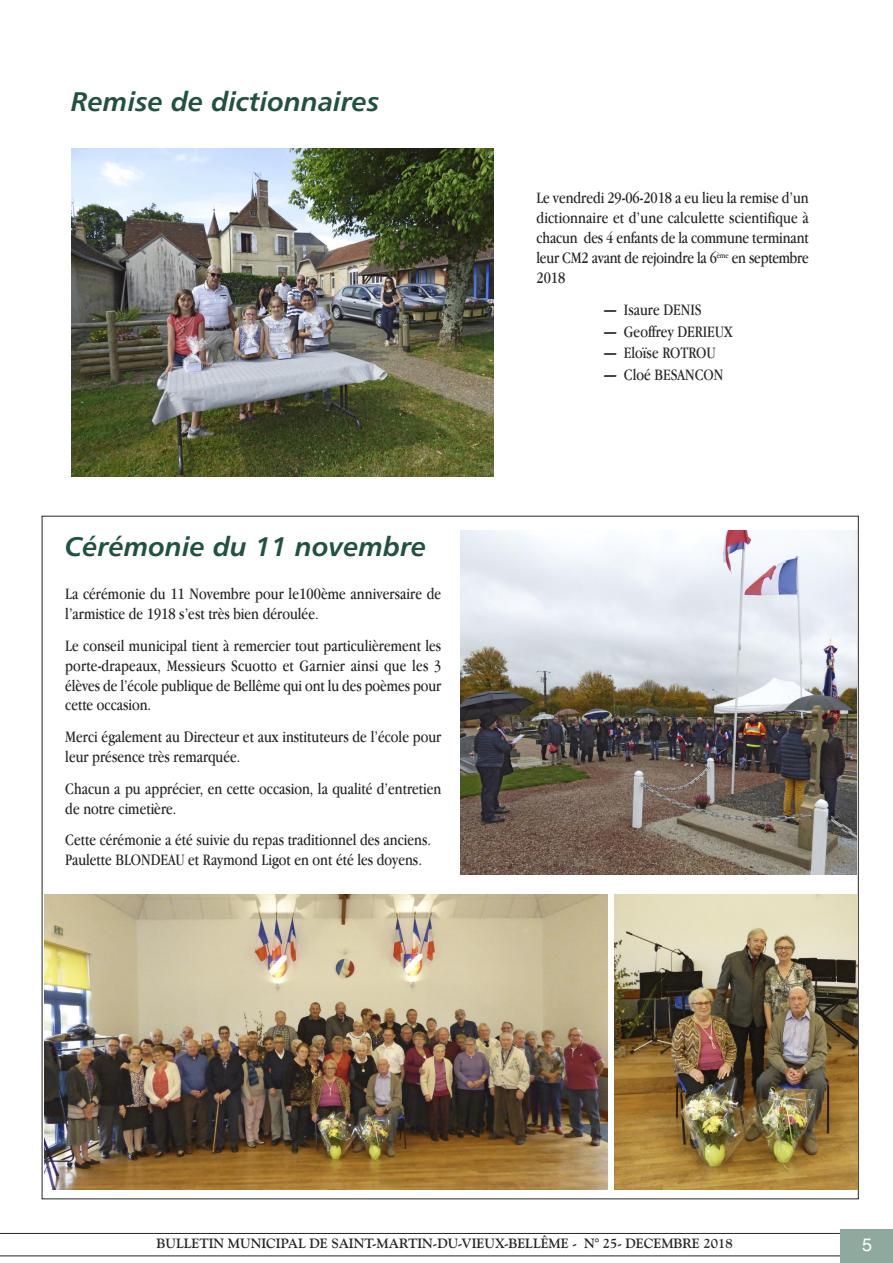
<style>
.page{position:relative;width:893px;height:1263px;background:#fff}
.page>*{position:absolute;margin:0;border:0;box-sizing:border-box;transform-origin:0 0}
.t1{font:27px "Humanist 777 BT Bold Italic B";color:#215240}
.t2{font:18px "Helvetica";color:#fff}
.t3{font:condensed 16.5px/19.8px "Garamond IT Cby BT";color:#272526}
.t4{font:700 13.5px "Goudy Old Style BT";color:#272526}
.s1{font-weight:700;font-size:18px;color:#363535}
</style>
<div class="page">
<img style="left:460px;top:530px;width:397px;height:345px">
<svg style="left:0;top:1233px;width:840px;height:23px"></svg>
<div style="left:840px;top:1229px;width:53px;height:34px;background:#90a99f"></div>
<img style="left:71px;top:148px;width:423px;height:328px">
<img style="left:614px;top:894px;width:243px;height:296px">
<img style="left:45px;top:894px;width:562px;height:296px">
<h1 class="t1" style="left:71px;top:88px;width:310px">Remise de dictionnaires</h1>
<h1 class="t1" style="left:65px;top:533px;width:363px">Cérémonie du 11 novembre</h1>
<p class="t3" style="left:65px;top:585px;width:377px">La cérémonie du 11 Novembre pour le100ème anniversaire de l’armistice de 1918 s’est très bien déroulée.</p>
<p class="t3" style="left:65px;top:637px;width:378px;text-align:justify">Le conseil municipal tient à remercier tout particulièrement les porte-drapeaux, Messieurs Scuotto et Garnier ainsi que les 3 élèves de l’école publique de Bellême qui ont lu des poèmes pour cette occasion.</p>
<p class="t3" style="left:65px;top:728px;width:378px">Merci également au Directeur et aux instituteurs de l’école pour leur présence très remarquée.</p>
<p class="t3" style="left:65px;top:780px;width:378px">Chacun a pu apprécier, en cette occasion, la qualité d’entretien de notre cimetière.</p>
<p class="t3" style="left:65px;top:831px;width:367px">Cette cérémonie a été suivie du repas traditionnel des anciens.<br>Paulette BLONDEAU et Raymond Ligot en ont été les doyens.</p>
<p class="t3" style="left:536px;top:190px;width:274px;text-align:justify">Le vendredi 29-06-2018 a eu lieu la remise d’un dictionnaire et d’une calculette scientifique à chacun des 4 enfants de la commune terminant leur CM2 avant de rejoindre la 6<sup>ème</sup> en septembre 2018</p>
<p class="t3" style="left:604px;top:301px;width:99px"><span class="s1">—</span> Isaure DENIS</p>
<p class="t3" style="left:604px;top:323px;width:130px"><span class="s1">—</span> Geoffrey DERIEUX</p>
<p class="t3" style="left:604px;top:345px;width:113px"><span class="s1">—</span> Eloïse ROTROU</p>
<p class="t3" style="left:604px;top:366px;width:121px"><span class="s1">—</span> Cloé BESANCON</p>
<p class="t4" style="left:157px;top:1238px;width:578px">BULLETIN MUNICIPAL DE SAINT-MARTIN-DU-VIEUX-BELLÊME - N° 25- DECEMBRE 2018</p>
<p class="t2" style="left:862px;top:1238px;width:12px">5</p>
</div>
